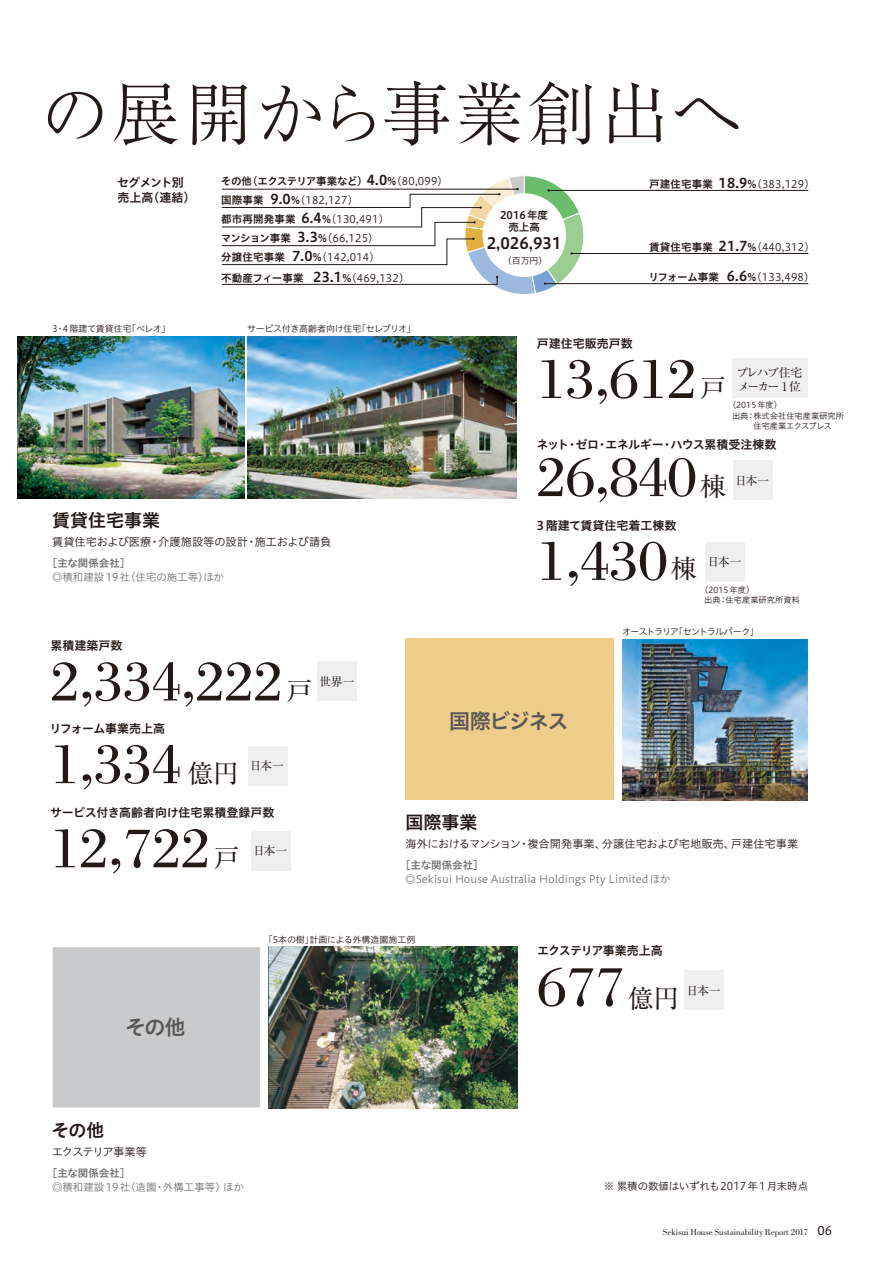
<style>
.page{position:relative;width:893px;height:1263px;background:#fff}
.page>*{position:absolute;margin:0;border:0;box-sizing:border-box;transform-origin:0 0}
.t1{font:300 69px "Ryumin Pro";letter-spacing:.04em;color:#231916}
.t2{font:58.05px "Bodoni Std";color:#231916}
.t3{font:25.8px "Ryumin Pro";color:#231916}
.t4{font:21px "Hiragino UD Sans Std W6";letter-spacing:-.065em;color:#595857}
.t5{font:18px "Hiragino UD Sans Std W6";color:#231916}
.t6{font:15.6px "Hiragino UD Sans Std W6";color:#231916}
.t7{font:12px "Hiragino UD Sans Std W6";color:#231916}
.t8{font:12px/15px "Hiragino UD Sans Std W6";letter-spacing:-.05em;color:#231916}
.t9{font:12px "Hiragino UD Sans Std W6";letter-spacing:-.035em;color:#231916}
.t10{font:12px "Hiragino UD Sans Std W6";letter-spacing:-.03em;color:#231916}
.t11{font:11.85px "Ryumin Pro";letter-spacing:-.115em;color:#231916}
.t12{font:11.85px/13.8px "Ryumin Pro";letter-spacing:-.135em;color:#231916}
.t13{font:11.25px "Hiragino UD Sans Std W3";letter-spacing:-.005em;color:#231916}
.t14{font:11.25px "Hiragino UD Sans Std W3";letter-spacing:-.085em;color:#231916}
.t15{font:10.5px "Hiragino UD Sans Std W3";letter-spacing:.015em;color:#231916}
.t16{font:10.5px "Hiragino UD Sans Std W3";color:#727272}
.t17{font:10.5px/12px "Hiragino UD Sans Std W6";color:#231916;text-align:center}
.t18{font:10.5px "Hiragino UD Sans Std W6";letter-spacing:-.055em;color:#231916}
.t19{font:10.5px "Hiragino UD Sans Std W6";color:#727272}
.t20{font:10.5px "Hiragino UD Sans Std W6";letter-spacing:-.07em;color:#231916}
.t21{font:9px "Hiragino UD Sans Std W3";letter-spacing:-.035em;color:#231916}
.t22{font:9px "Bodoni Std";letter-spacing:-.005em;color:#231916}
.t23{font:9px "Hiragino UD Sans Std W3";letter-spacing:-.005em;color:#231916}
.t24{font:9px "Hiragino UD Sans Std W3";letter-spacing:-.115em;color:#231916}
.t25{font:8.25px/10.2px "Hiragino UD Sans Std W3";color:#231916}
.t26{font:8.25px "Hiragino UD Sans Std W3";letter-spacing:-.06em;color:#231916}
.s1{font-size:13.5px}
.s2{font-family:"Hiragino UD Sans Std W3"}
.s3{font-family:"Hiragino UD Sans Std W6";font-size:13.5px}
.s4{font-family:"Hiragino UD Sans Std W6"}
.s5{font-family:"Hiragino UD Sans Std W4";font-size:12px}
</style>
<div class="page">
<div style="left:405px;top:639px;width:209px;height:161px;background:#eecd8b"></div>
<img style="left:17px;top:337px;width:227px;height:161px">
<img style="left:247px;top:337px;width:270px;height:161px">
<hr style="left:549px;top:190px;width:259px;height:1px;background:#231916">
<hr style="left:572px;top:253px;width:236px;height:1px;background:#231916">
<hr style="left:545px;top:283px;width:263px;height:1px;background:#231916">
<svg style="left:222px;top:176px;width:368px;height:118px"></svg>
<div style="left:317px;top:662px;width:39px;height:39px;background:#efeff0"></div>
<div style="left:251px;top:831px;width:39px;height:39px;background:#efeff0"></div>
<div style="left:248px;top:746px;width:39px;height:40px;background:#efeff0"></div>
<div style="left:705px;top:542px;width:40px;height:39px;background:#efeff0"></div>
<div style="left:733px;top:460px;width:40px;height:40px;background:#efeff0"></div>
<img style="left:269px;top:947px;width:249px;height:161px">
<img style="left:622px;top:639px;width:185px;height:161px">
<div style="left:52px;top:946px;width:209px;height:162px;background:#c9cacb;border:1px solid #fff"></div>
<div style="left:733px;top:358px;width:75px;height:40px;background:#efeff0"></div>
<div style="left:685px;top:971px;width:39px;height:39px;background:#efeff0"></div>
<h1 class="t1" style="left:41px;top:60px;width:702px">の展開から事業創出へ</h1>
<p class="t8" style="left:117px;top:174px;width:80px">セグメント別売上高（連結）</p>
<p class="t18" style="left:221px;top:173px;width:229px">その他（エクステリア事業など）<span class="s1">4.0</span>%<span class="s2">（80,099）</span></p>
<p class="t15" style="left:719px;top:176px;width:98px"><span class="s3">18.9</span><span class="s4">%</span>（383,129）</p>
<p class="t17" style="left:649px;top:177px;width:65px">戸建住宅事業</p>
<p class="t15" style="left:221px;top:192px;width:138px"><span class="s4">国際事業</span> <span class="s3">9.0</span><span class="s4">%</span>（182,127）</p>
<p class="t15" style="left:221px;top:211px;width:169px"><span class="s4">都市再開発事業</span> <span class="s3">6.4</span><span class="s4">%</span>（130,491）</p>
<p class="t20" style="left:221px;top:230px;width:159px">マンション事業 <span class="s1">3.3</span>%<span class="s2">（66,125）</span></p>
<p class="t15" style="left:221px;top:249px;width:160px"><span class="s4">分譲住宅事業</span> <span class="s3">7.0</span><span class="s4">%</span>（142,014）</p>
<p class="t17" style="left:500px;top:209px;width:49px">2016年度売上高</p>
<h3 class="t6" style="left:487px;top:232px;width:76px">2,026,931</h3>
<p class="t21" style="left:503px;top:253px;width:46px">（百万円）</p>
<p class="t15" style="left:719px;top:239px;width:98px"><span class="s3">21.7</span><span class="s4">%</span>（440,312）</p>
<p class="t17" style="left:649px;top:240px;width:65px">賃貸住宅事業</p>
<p class="t17" style="left:221px;top:271px;width:190px">不動産フィー事業 <span class="s1">23.1</span>%<span class="s2">（469,132）</span></p>
<p class="t15" style="left:648px;top:269px;width:168px"><span class="s4">リフォーム事業</span> <span class="s3">6.6</span><span class="s4">%</span>（133,498）</p>
<p class="t21" style="left:52px;top:322px;width:120px">3・4 階建て賃貸住宅「ベレオ」</p>
<p class="t21" style="left:247px;top:322px;width:170px">サービス付き高齢者向け住宅「セレブリオ」</p>
<h3 class="t5" style="left:52px;top:506px;width:109px">賃貸住宅事業</h3>
<p class="t13" style="left:52px;top:533px;width:281px">賃貸住宅および医療・介護施設等の設計・施工および請負</p>
<p class="t19" style="left:47px;top:555px;width:85px">［主な関係会社］</p>
<p class="t16" style="left:52px;top:569px;width:174px">◎積和建設19社（住宅の施工等）ほか</p>
<p class="t7" style="left:50px;top:636px;width:73px">累積建築戸数</p>
<h2 class="t2" style="left:50px;top:649px;width:234px">2,334,222</h2>
<h3 class="t3" style="left:286px;top:670px;width:27px">戸</h3>
<p class="t11" style="left:319px;top:672px;width:37px">世界一</p>
<p class="t7" style="left:537px;top:334px;width:97px">戸建住宅販売戸数</p>
<h2 class="t2" style="left:537px;top:347px;width:161px">13,612</h2>
<h3 class="t3" style="left:700px;top:368px;width:27px">戸</h3>
<p class="t12" style="left:737px;top:365px;width:67px">プレハブ住宅メーカー 1 位</p>
<p class="t25" style="left:728px;top:400px;width:56px">（2015年度）</p>
<p class="t25" style="left:732px;top:410px;width:114px">出典：株式会社住宅産業研究所</p>
<p class="t26" style="left:753px;top:419px;width:80px">住宅産業エクスプレス</p>
<p class="t9" style="left:536px;top:435px;width:242px">ネット・ゼロ・エネルギー・ハウス累積受注棟数</p>
<p class="t11" style="left:735px;top:471px;width:36px">日本一</p>
<h2 class="t2" style="left:537px;top:445px;width:161px">26,840</h2>
<h3 class="t3" style="left:700px;top:466px;width:27px">棟</h3>
<p class="t7" style="left:537px;top:516px;width:141px">3階建て賃貸住宅着工棟数</p>
<h2 class="t2" style="left:537px;top:528px;width:132px">1,430</h2>
<h3 class="t3" style="left:671px;top:548px;width:27px">棟</h3>
<p class="t11" style="left:707px;top:552px;width:36px">日本一</p>
<p class="t25" style="left:704px;top:584px;width:97px;text-indent:-4px">（2015年度）<br>出典：住宅産業研究所資料</p>
<p class="t24" style="left:622px;top:624px;width:138px">オーストラリア「セントラルパーク」</p>
<p class="t10" style="left:50px;top:719px;width:117px">リフォーム事業売上高</p>
<h2 class="t2" style="left:50px;top:732px;width:132px">1,334</h2>
<p class="t11" style="left:250px;top:757px;width:36px">日本一</p>
<h3 class="t3" style="left:188px;top:753px;width:53px">億円</h3>
<p class="t7" style="left:50px;top:803px;width:226px">サービス付き高齢者向け住宅累積登録戸数</p>
<h2 class="t2" style="left:50px;top:816px;width:161px">12,722</h2>
<h3 class="t3" style="left:214px;top:837px;width:27px">戸</h3>
<p class="t11" style="left:253px;top:841px;width:36px">日本一</p>
<h3 class="t4" style="left:449px;top:705px;width:121px">国際ビジネス</h3>
<h3 class="t5" style="left:405px;top:808px;width:73px">国際事業</h3>
<p class="t19" style="left:400px;top:857px;width:85px">［主な関係会社］</p>
<p class="t16" style="left:405px;top:871px;width:267px">◎Sekisui House Australia Holdings Pty Limitedほか</p>
<p class="t13" style="left:405px;top:835px;width:394px">海外におけるマンション・複合開発事業、分譲住宅および宅地販売、戸建住宅事業</p>
<h3 class="t4" style="left:125px;top:1010px;width:62px">その他</h3>
<p class="t23" style="left:264px;top:933px;width:153px">「5本の樹」計画による外構造園施工例</p>
<h3 class="t5" style="left:52px;top:1116px;width:54px">その他</h3>
<p class="t14" style="left:52px;top:1143px;width:97px">エクステリア事業等</p>
<p class="t19" style="left:47px;top:1164px;width:85px">［主な関係会社］</p>
<p class="t16" style="left:52px;top:1179px;width:193px">◎積和建設19社（造園・外構工事等）ほか</p>
<p class="t8" style="left:537px;top:943px;width:127px">エクステリア事業売上高</p>
<h2 class="t2" style="left:537px;top:954px;width:89px">677</h2>
<h3 class="t3" style="left:628px;top:978px;width:53px">億円</h3>
<p class="t11" style="left:687px;top:981px;width:36px">日本一</p>
<p class="t15" style="left:604px;top:1178px;width:206px">※ 累積の数値はいずれも2017年1月末時点</p>
<p class="t22" style="left:663px;top:1227px;width:171px">Sekisui House Sustainability Report 2017 <span class="s5">06</span></p>
</div>
